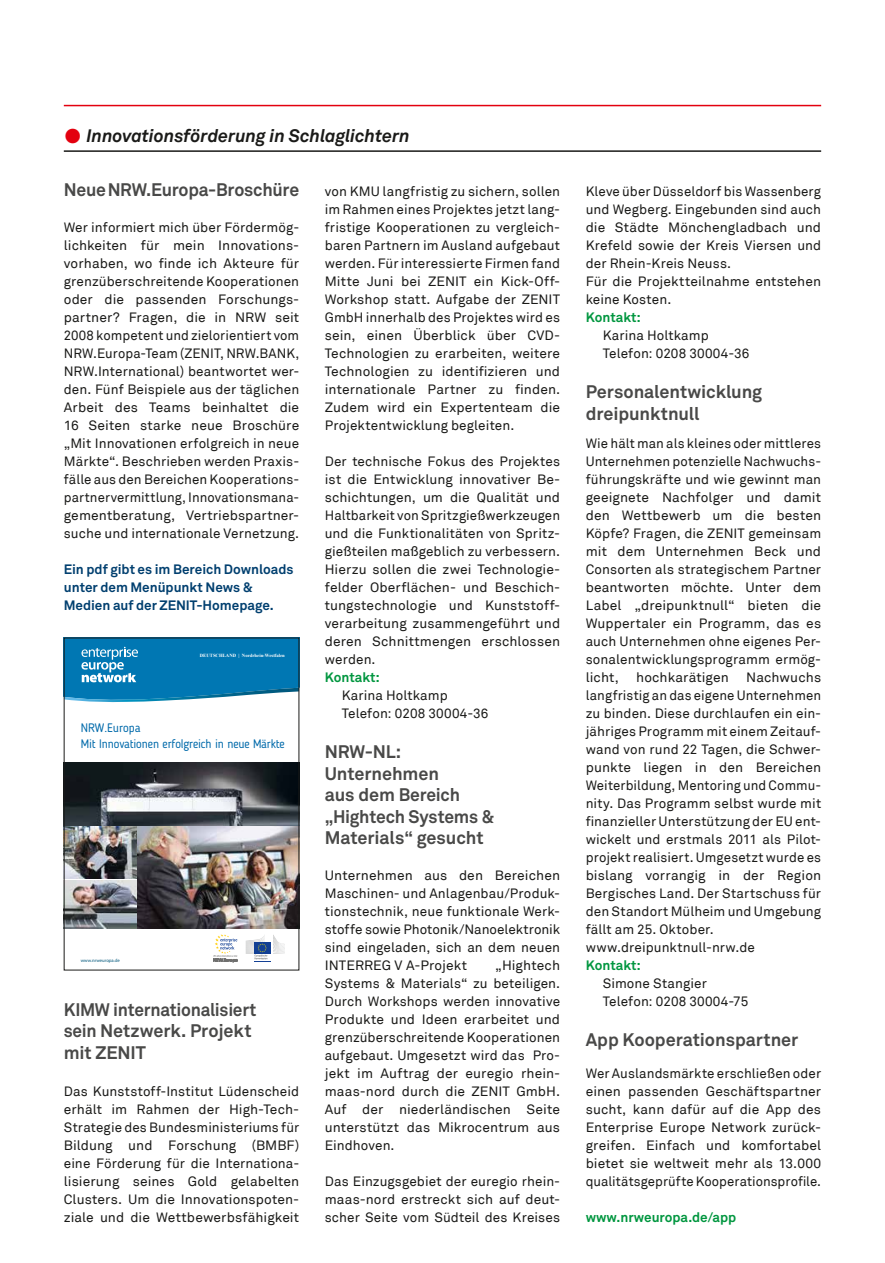
<style>
.page{position:relative;width:885px;height:1263px;background:#fff}
.page>*{position:absolute;margin:0;border:0;box-sizing:border-box;transform-origin:0 0}
.t1{font:700 18px/21.6px "Akkurat";letter-spacing:-.01em;color:#494948}
.t2{font:700 18px/21.6px "Akkurat";letter-spacing:-.01em;color:#494948;scale:.96 1}
.t3{font:italic 700 18px "Akkurat";letter-spacing:-.005em;color:#1a1a18}
.t4{font:13.5px/18px "Akkurat";letter-spacing:.005em;color:#1a1a18}
.t5{font:700 13.5px/18px "Akkurat";letter-spacing:-.005em;color:#003f6f}
.t6{font:700 13.5px "Akkurat";color:#00963f}
.t7{font:12.3px/15.8px "Blogger Sans";letter-spacing:-.01em;color:#006aaa}
.t8{font:700 4.8px "Times New Roman";color:#fff}
.t9{font:4.8px "Myriad Pro";color:#00577b}
.s1{font-family:"Button Bonus Circle Negative";font-weight:400;font-style:normal;color:#e3000f}
</style>
<div class="page">
<hr style="left:64px;top:105px;width:757px;height:1px;background:#e3000f">
<hr style="left:64px;top:150px;width:757px;height:2px;background:#1a1a18">
<svg style="left:246px;top:935px;width:39px;height:25px"></svg>
<svg style="left:213px;top:934px;width:24px;height:28px"></svg>
<svg style="left:66px;top:640px;width:231px;height:63px;background:#1e86bb"></svg>
<img style="left:66px;top:762px;width:231px;height:167px">
<img style="left:138px;top:826px;width:159px;height:103px">
<div style="left:64px;top:638px;width:235px;height:332px;border:1px solid #1a1a18"></div>
<h1 class="t3" style="left:64px;top:124px;width:347px"><span class="s1">£</span> Innovationsförderung in Schlaglichtern</h1>
<h1 class="t1" style="left:64px;top:179px;width:237px">Neue NRW.Europa-Broschüre</h1>
<p class="t4" style="left:64px;top:219px;width:237px">Wer informiert mich über Fördermög&shy;lichkeiten für mein Innovations--- vorhaben, wo finde ich Akteure für grenzüberschreitende Kooperationen oder die passenden Forschungs&shy;partner? Fragen, die in NRW seit 2008 kompetent und zielorientiert vom NRW.Europa-Team (ZENIT, NRW.BANK, NRW.International) beantwortet wer&shy;den. Fünf Beispiele aus der täglichen Arbeit des Teams beinhaltet die 16 Seiten starke neue Broschüre „Mit Innovationen erfolgreich in neue Märkte“. Beschrieben werden Praxis&shy;fälle aus den Bereichen Kooperations&shy;partnervermittlung, Innovationsmana&shy;gementberatung, Vertriebspartner&shy;suche und internationale Vernetzung.</p>
<p class="t5" style="left:64px;top:561px;width:231px">Ein pdf gibt es im Bereich Downloads unter dem Menüpunkt News &amp;<br>Medien auf der ZENIT-Homepage.</p>
<p class="t4" style="left:325px;top:183px;width:237px">von KMU langfristig zu sichern, sollen im Rahmen eines Projektes jetzt lang&shy;fristige Kooperationen zu vergleich&shy;baren Partnern im Ausland aufgebaut werden. Für interessierte Firmen fand Mitte Juni bei ZENIT ein Kick-Off-Workshop statt. Aufgabe der ZENIT GmbH innerhalb des Projektes wird es sein, einen Überblick über CVD-Technologien zu erarbeiten, weitere Technologien zu identifizieren und internationale Partner zu finden.<br>Zudem wird ein Expertenteam die Projektentwicklung begleiten.</p>
<p class="t4" style="left:325px;top:453px;width:237px;text-align:justify">Der technische Fokus des Projektes ist die Entwicklung innovativer Be&shy;schichtungen, um die Qualität und Haltbarkeit von Spritzgießwerkzeugen und die Funktionalitäten von Spritz&shy;gießteilen maßgeblich zu verbessern.<br>Hierzu sollen die zwei Technologie&shy;felder Oberflächen- und Beschich&shy;tungstechnologie und Kunststoff&shy;verarbeitung zusammengeführt und deren Schnittmengen erschlossen werden.</p>
<p class="t6" style="left:325px;top:669px;width:57px">Kontakt:</p>
<p class="t4" style="left:342px;top:687px;width:148px">Karina Holtkamp<br>Telefon: 0208 30004-36</p>
<h1 class="t1" style="left:325px;top:741px;width:171px">NRW-NL:<br>Unternehmen<br>aus dem Bereich „Hightech Systems &amp;<br>Materials“ gesucht</h1>
<p class="t4" style="left:325px;top:867px;width:237px;text-align:justify">Unternehmen aus den Bereichen Maschinen- und Anlagenbau/Produk&shy;tionstechnik, neue funktionale Werk&shy;stoffe sowie Photonik/Nanoelektronik sind eingeladen, sich an dem neuen INTERREG V A-Projekt</p>
<p class="t8" style="left:200px;top:652px;width:87px">DEUTSCHLAND | Nordrhein-Westfalen</p>
<p class="t7" style="left:81px;top:720px;width:206px">NRW.Europa<br>Mit Innovationen erfolgreich in neue Märkte</p>
<p class="t9" style="left:81px;top:957px;width:41px">www.nrweuropa.de</p>
<p class="t4" style="left:325px;top:957px;width:237px;text-indent:170px">„Hightech<br>Systems &amp; Materials“ zu beteiligen.<br>Durch Workshops werden innovative<br>Produkte und Ideen erarbeitet und grenzüberschreitende Kooperationen aufgebaut. Umgesetzt wird das Pro&shy;jekt im Auftrag der euregio rhein&shy;maas-nord durch die ZENIT GmbH.<br>Auf der niederländischen Seite unterstützt das Mikrocentrum aus<br>Eindhoven.</p>
<p class="t4" style="left:325px;top:1173px;width:237px">Das Einzugsgebiet der euregio rhein&shy;maas-nord erstreckt sich auf deut&shy;scher Seite vom Südteil des Kreises</p>
<h1 class="t2" style="left:64px;top:999px;width:202px">KIMW internationalisiert sein Netzwerk. Projekt mit ZENIT</h1>
<p class="t4" style="left:64px;top:1083px;width:237px">Das Kunststoff-Institut Lüdenscheid erhält im Rahmen der High-Tech-Strategie des Bundesministeriums für Bildung und Forschung (BMBF) eine Förderung für die Internationa&shy;lisierung seines Gold gelabelten Clusters. Um die Innovationspoten&shy;ziale und die Wettbewerbsfähigkeit</p>
<p class="t4" style="left:585px;top:183px;width:237px">Kleve über Düsseldorf bis Wassenberg und Wegberg. Eingebunden sind auch die Städte Mönchengladbach und<br>Krefeld sowie der Kreis Viersen und der Rhein-Kreis Neuss.<br>Für die Projektteilnahme entstehen keine Kosten.</p>
<p class="t6" style="left:585px;top:309px;width:57px">Kontakt:</p>
<p class="t4" style="left:602px;top:327px;width:148px">Karina Holtkamp<br>Telefon: 0208 30004-36</p>
<h1 class="t1" style="left:585px;top:381px;width:178px">Personalentwicklung dreipunktnull</h1>
<p class="t4" style="left:585px;top:435px;width:237px;text-align:justify">Wie hält man als kleines oder mittleres Unternehmen potenzielle Nachwuchs&shy;führungskräfte und wie gewinnt man geeignete Nachfolger und damit den Wettbewerb um die besten Köpfe? Fragen, die ZENIT gemeinsam mit dem Unternehmen Beck und Consorten als strategischem Partner beantworten möchte. Unter dem Label „dreipunktnull“ bieten die Wuppertaler ein Programm, das es auch Unternehmen ohne eigenes Per&shy;sonalentwicklungsprogramm ermög&shy;licht,</p>
<p class="t4" style="left:585px;top:669px;width:237px;text-indent:160px">Nachwuchs langfristig an das eigene Unternehmen zu binden. Diese durchlaufen ein ein&shy;jähriges Programm mit einem Zeitauf&shy;wand von rund 22 Tagen, die Schwer&shy;punkte liegen in den Bereichen Weiterbildung, Mentoring und Commu&shy;nity. Das Programm selbst wurde mit finanzieller Unterstützung der EU ent&shy;wickelt und erstmals 2011 als Pilot&shy;projekt realisiert. Umgesetzt wurde es bislang vorrangig in der Region Bergisches Land. Der Startschuss für den Standort Mülheim und Umgebung fällt am 25. Oktober. www.dreipunktnull-nrw.de</p>
<p class="t6" style="left:585px;top:957px;width:57px">Kontakt:</p>
<p class="t4" style="left:602px;top:975px;width:147px">Simone Stangier<br>Telefon: 0208 30004-75</p>
<h1 class="t1" style="left:585px;top:1029px;width:214px">App Kooperationspartner</h1>
<p class="t4" style="left:585px;top:1065px;width:237px;text-align:justify">Wer Auslandsmärkte erschließen oder einen passenden Geschäftspartner sucht, kann dafür auf die App des Enterprise Europe Network zurück&shy;greifen. Einfach und komfortabel bietet sie weltweit mehr als 13.000 qualitätsgeprüfte Kooperationsprofile.</p>
<p class="t6" style="left:585px;top:1209px;width:152px">www.nrweuropa.de/app</p>
<p class="t4" style="left:636px;top:669px;width:94px">hochkarätigen</p>
</div>
